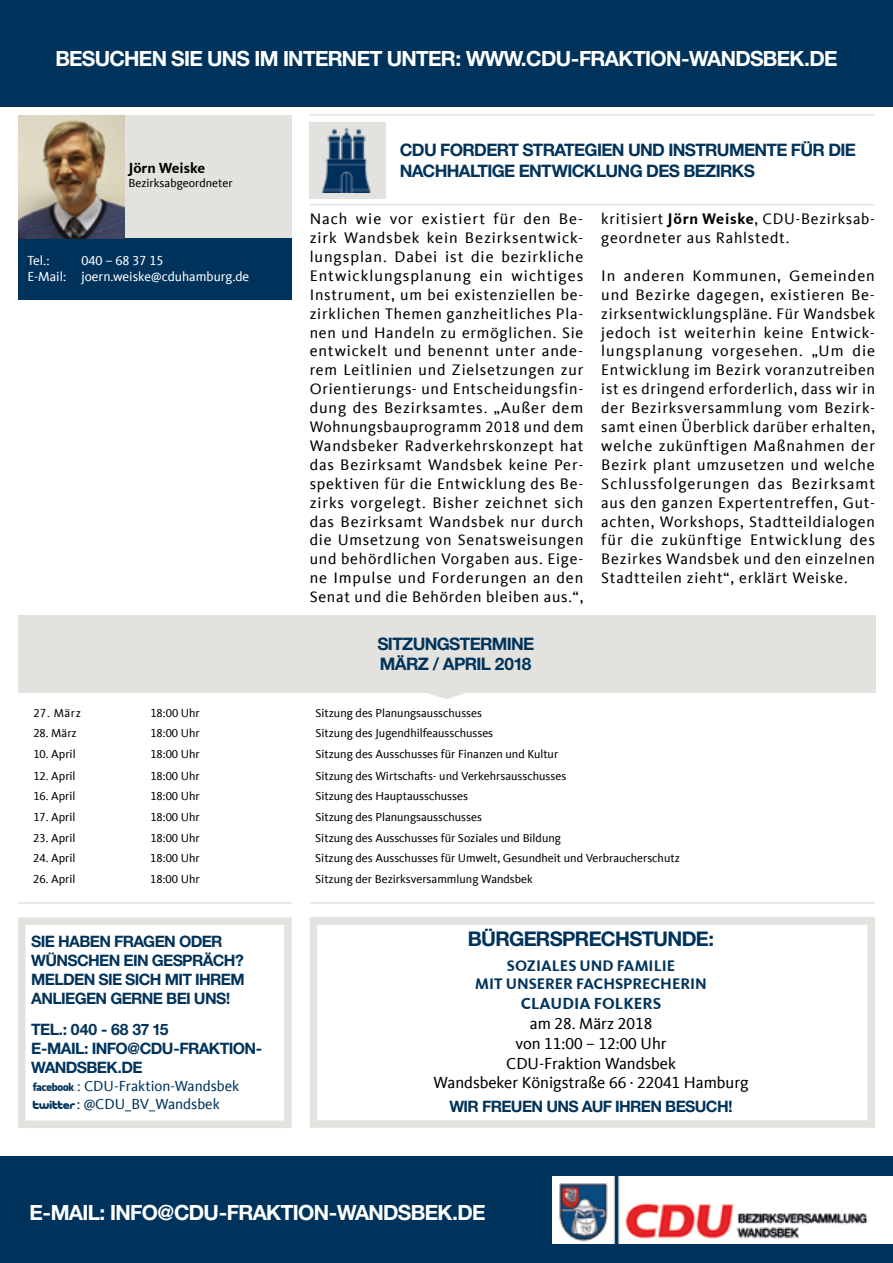
<style>
.page{position:relative;width:893px;height:1263px;background:#fff}
.page>*{position:absolute;margin:0;border:0;box-sizing:border-box;transform-origin:0 0}
.t1{font:700 21px "CDU Helvetica";color:#fff}
.t2{font:700 20.25px "CDU Helvetica";color:#00335b}
.t3{font:700 17.25px/20.7px "CDU Helvetica";color:#00335b}
.t4{font:16.5px/19.8px "CDU Kievit Tab";color:#000;text-align:center}
.t5{font:700 16.5px "CDU Kievit Tab";color:#00335b}
.t6{font:15.75px/18.9px "CDU Kievit Tab";letter-spacing:.05em;color:#000;text-align:justify}
.t7{font:700 15.75px/18.9px "CDU Helvetica";color:#00335b}
.t8{font:700 15.75px/18.9px "CDU Kievit Tab";color:#00335b;text-align:center}
.t9{font:15px/18px "CDU Kievit Tab";color:#00335b}
.t10{font:700 15px "CDU Kievit Tab";color:#000}
.t11{font:13.5px/16.2px "CDU Kievit Tab";color:#fff}
.t12{font:12px "CDU Kievit Tab";color:#000}
.s1{font-weight:700}
.s2{font-family:"Social Logos"}
</style>
<div class="page">
<div style="left:0;top:1157px;width:893px;height:106px;background:#00335b"></div>
<div style="left:0;top:0;width:893px;height:106px;background:#00335b"></div>
<img style="left:553px;top:1176px;width:340px;height:67px">
<div style="left:310px;top:122px;width:76px;height:76px;background:#e3e2de"></div>
<hr style="left:310px;top:114px;width:565px;height:2px;background:#e3e2de">
<hr style="left:310px;top:204px;width:565px;height:1px;background:#e3e2de">
<div style="left:18px;top:116px;width:274px;height:122px;background:#e3e2de"></div>
<div style="left:18px;top:238px;width:274px;height:62px;background:#00335b"></div>
<img style="left:18px;top:116px;width:106px;height:122px">
<div style="left:18px;top:917px;width:274px;height:211px;border:8px solid #e3e2de"></div>
<hr style="left:18px;top:902px;width:274px;height:2px;background:#e3e2de">
<img style="left:321px;top:129px;width:50px;height:64px">
<div style="left:310px;top:917px;width:565px;height:211px;border:8px solid #e3e2de"></div>
<hr style="left:310px;top:902px;width:565px;height:2px;background:#e3e2de">
<div style="left:18px;top:615px;width:857px;height:77px;background:#e3e2de"></div>
<svg style="left:425px;top:692px;width:43px;height:7px"></svg>
<h1 class="t1" style="left:56px;top:46px;width:783px">BESUCHEN SIE UNS IM INTERNET UNTER: WWW.CDU-FRAKTION-WANDSBEK.DE</h1>
<p class="t10" style="left:128px;top:159px;width:78px">Jörn Weiske</p>
<p class="t12" style="left:128px;top:176px;width:106px">Bezirksabgeordneter</p>
<p class="t11" style="left:27px;top:252px;width:24px">Tel.:</p>
<p class="t11" style="left:27px;top:252px;width:223px;text-indent:54px">040 – 68 37 15<br>E-Mail: joern.weiske@cduhamburg.de</p>
<p class="t3" style="left:400px;top:139px;width:457px">CDU FORDERT STRATEGIEN UND INSTRUMENTE FÜR DIE<br>NACHHALTIGE ENTWICKLUNG DES BEZIRKS</p>
<p class="t6" style="left:310px;top:210px;width:275px">Nach wie vor existiert für den Be&shy;zirk Wandsbek kein Bezirksentwick&shy;lungsplan. Dabei ist die bezirkliche Entwicklungsplanung ein wichtiges Instrument, um bei existenziellen be&shy;zirklichen Themen ganzheitliches Pla&shy;nen und Handeln zu ermöglichen. Sie entwickelt und benennt unter ande&shy;rem Leitlinien und Zielsetzungen zur Orientierungs- und Entscheidungsfin&shy;dung des Bezirksamtes. „Außer dem Wohnungsbauprogramm 2018 und dem Wandsbeker Radverkehrskonzept hat das Bezirksamt Wandsbek keine Per&shy;spektiven für die Entwicklung des Be&shy;zirks vorgelegt. Bisher zeichnet sich das Bezirksamt Wandsbek nur durch die Umsetzung von Senatsweisungen und behördlichen Vorgaben aus. Eige&shy;ne Impulse und Forderungen an den Senat und die Behörden bleiben aus.“,</p>
<p class="t6" style="left:601px;top:210px;width:275px">kritisiert <span class="s1">Jörn Weiske</span>, CDU-Bezirksab&shy;geordneter aus Rahlstedt.</p>
<p class="t6" style="left:601px;top:266px;width:275px">In anderen Kommunen, Gemeinden und Bezirke dagegen, existieren Be&shy;zirksentwicklungspläne. Für Wandsbek jedoch ist weiterhin keine Entwick&shy;lungsplanung vorgesehen. „Um die Entwicklung im Bezirk voranzutreiben ist es dringend erforderlich, dass wir in der Bezirksversammlung vom Bezirk&shy;samt einen Überblick darüber erhalten, welche zukünftigen Maßnahmen der Bezirk plant umzusetzen und welche Schlussfolgerungen das Bezirksamt aus den ganzen Expertentreffen, Gut&shy;achten, Workshops, Stadtteildialogen für die zukünftige Entwicklung des Bezirkes Wandsbek und den einzelnen Stadtteilen zieht“, erklärt Weiske.</p>
<p class="t3" style="left:378px;top:633px;width:158px">SITZUNGSTERMINE<br>MÄRZ / APRIL 2018</p>
<p class="t12" style="left:33px;top:706px;width:49px">27. März</p>
<p class="t12" style="left:150px;top:706px;width:51px">18:00 Uhr</p>
<p class="t12" style="left:315px;top:706px;width:168px">Sitzung des Planungsausschusses</p>
<p class="t12" style="left:33px;top:726px;width:45px">28. März</p>
<p class="t12" style="left:150px;top:726px;width:51px">18:00 Uhr</p>
<p class="t12" style="left:315px;top:726px;width:179px">Sitzung des Jugendhilfeausschusses</p>
<p class="t12" style="left:33px;top:747px;width:44px">10. April</p>
<p class="t12" style="left:150px;top:747px;width:51px">18:00 Uhr</p>
<p class="t12" style="left:315px;top:747px;width:244px">Sitzung des Ausschusses für Finanzen und Kultur</p>
<p class="t12" style="left:33px;top:769px;width:44px">12. April</p>
<p class="t12" style="left:150px;top:769px;width:51px">18:00 Uhr</p>
<p class="t12" style="left:315px;top:769px;width:252px">Sitzung des Wirtschafts- und Verkehrsausschusses</p>
<p class="t12" style="left:33px;top:790px;width:44px">16. April</p>
<p class="t12" style="left:150px;top:790px;width:51px">18:00 Uhr</p>
<p class="t12" style="left:315px;top:790px;width:154px">Sitzung des Hauptausschusses</p>
<p class="t12" style="left:33px;top:810px;width:44px">17. April</p>
<p class="t12" style="left:150px;top:810px;width:51px">18:00 Uhr</p>
<p class="t12" style="left:315px;top:810px;width:168px">Sitzung des Planungsausschusses</p>
<p class="t12" style="left:33px;top:831px;width:44px">23. April</p>
<p class="t12" style="left:150px;top:831px;width:51px">18:00 Uhr</p>
<p class="t12" style="left:315px;top:831px;width:247px">Sitzung des Ausschusses für Soziales und Bildung</p>
<p class="t12" style="left:33px;top:851px;width:44px">24. April</p>
<p class="t12" style="left:150px;top:851px;width:51px">18:00 Uhr</p>
<p class="t12" style="left:315px;top:851px;width:366px">Sitzung des Ausschusses für Umwelt, Gesundheit und Verbraucherschutz</p>
<p class="t12" style="left:33px;top:872px;width:44px">26. April</p>
<p class="t12" style="left:150px;top:872px;width:51px">18:00 Uhr</p>
<p class="t12" style="left:315px;top:872px;width:219px">Sitzung der Bezirksversammlung Wandsbek</p>
<p class="t7" style="left:32px;top:931px;width:214px">SIE HABEN FRAGEN ODER<br>WÜNSCHEN EIN GESPRÄCH?<br>MELDEN SIE SICH MIT IHREM<br>ANLIEGEN GERNE BEI UNS!</p>
<p class="t7" style="left:32px;top:1020px;width:232px">TEL.: 040 - 68 37 15<br>E-MAIL: INFO@CDU-FRAKTION-<br>WANDSBEK.DE</p>
<p class="t9" style="left:32px;top:1077px;width:209px"><span class="s2">f</span>: CDU-Fraktion-Wandsbek <span class="s2">t</span>: @CDU_BV_Wandsbek</p>
<p class="t2" style="left:468px;top:927px;width:247px">BÜRGERSPRECHSTUNDE:</p>
<p class="t8" style="left:475px;top:956px;width:233px">SOZIALES UND FAMILIE<br>MIT UNSERER FACHSPRECHERIN</p>
<p class="t5" style="left:521px;top:994px;width:142px">CLAUDIA FOLKERS</p>
<p class="t4" style="left:433px;top:1014px;width:317px">am 28. März 2018<br>von 11:00 – 12:00 Uhr<br>CDU-Fraktion Wandsbek<br>Wandsbeker Königstraße 66 · 22041 Hamburg</p>
<p class="t7" style="left:450px;top:1096px;width:284px">WIR FREUEN UNS AUF IHREN BESUCH!</p>
<h1 class="t1" style="left:30px;top:1199px;width:457px">E-MAIL: INFO@CDU-FRAKTION-WANDSBEK.DE</h1>
</div>
